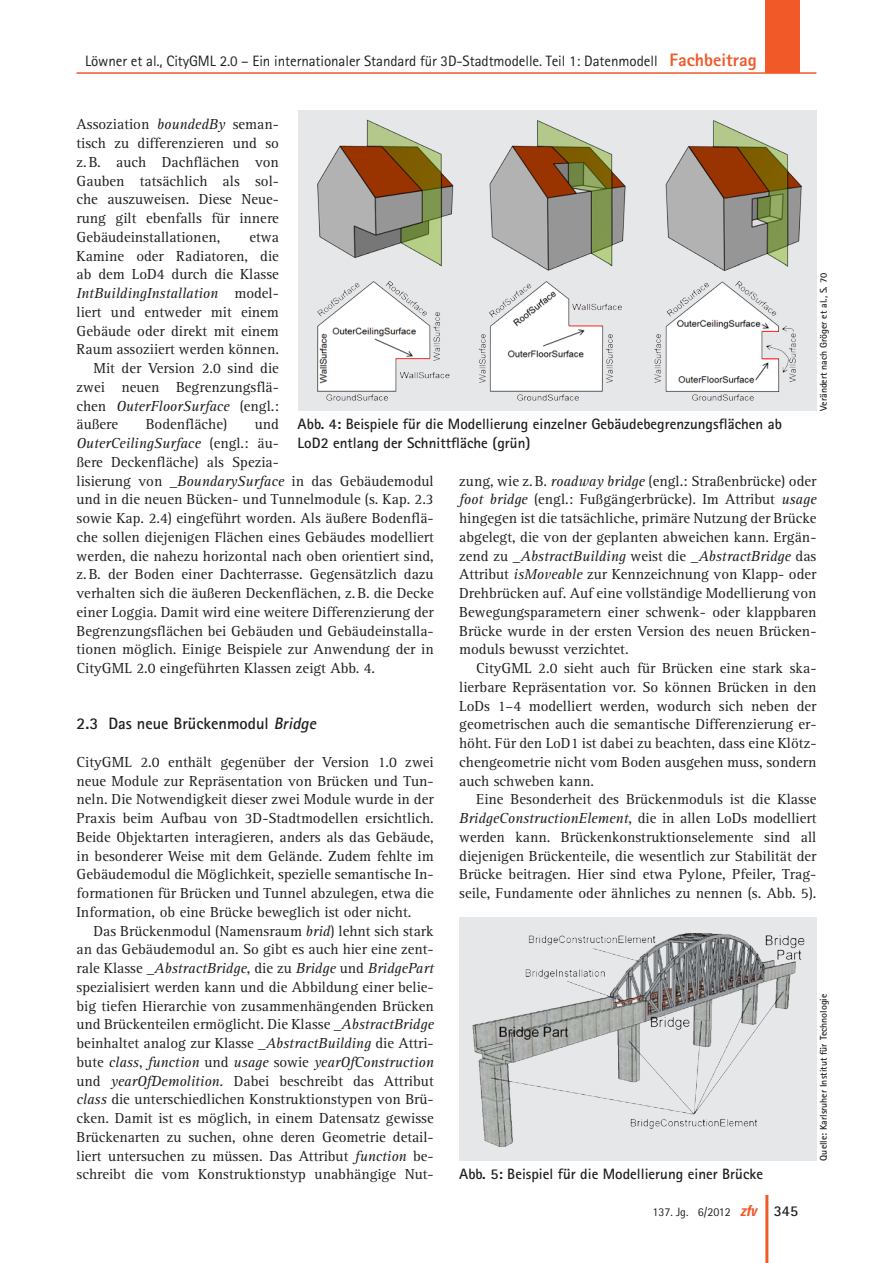
<style>
.page{position:relative;width:893px;height:1263px;background:#fff}
.page>*{position:absolute;margin:0;border:0;box-sizing:border-box;transform-origin:0 0}
._12_titel_2{font:700 16.5px "Rotis Sans Serif";color:#231f20}
._01_normal{font:15px/18.8px "Rotis Serif";color:#231f20;text-align:justify}
._01_normal_oEZ_AA{font:15px/18.8px "Rotis Serif";color:#231f20;text-align:justify}
._05_abb{font:700 15px/18.8px "Rotis Sans Serif";color:#231f20}
.t1{font:15px "Rotis Sans Serif";letter-spacing:-.005em;color:#231f20}
.t2{font:12px "Rotis Sans Serif";color:#231f20}
._05_abb_copyright{font:700 9.75px "Rotis Sans Serif";color:#231f20}
.s1{font-weight:800;font-size:18px;color:#f15929}
.s2{font-style:italic}
.s3{font-family:"Univers";font-weight:700;font-style:italic;font-stretch:condensed;font-size:15px;color:#f15929}
.s4{font-weight:700;font-size:15px}
</style>
<div class="page">
<div style="left:765px;top:0;width:34px;height:72px;background:#f15929"></div>
<hr style="left:77px;top:72px;width:739px;height:2px;background:#f15929">
<hr style="left:765px;top:1195px;width:3px;height:68px;background:#f15929">
<img style="left:298px;top:112px;width:518px;height:297px">
<div style="left:459px;top:917px;width:357px;height:244px;background:#e6e7e9"></div>
<img style="left:472px;top:933px;width:333px;height:214px">
<p class="t1" style="left:85px;top:52px;width:673px">Löwner et al., CityGML 2.0 – Ein internationaler Standard für 3D-Stadtmodelle. Teil 1: Datenmodell <span class="s1">Fachbeitrag</span></p>
<p class="_01_normal" style="left:77px;top:115px;width:204px">Assoziation <span class="s2">boundedBy</span> seman‑ tisch zu differenzieren und so z.B. auch Dachflächen von Gauben tatsächlich als sol‑ che auszuweisen. Diese Neue‑ rung gilt ebenfalls für innere Gebäudeinstallationen,</p>
<p class="_01_normal" style="left:77px;top:228px;width:204px;text-indent:173px">etwa Kamine oder Radiatoren, die ab dem LoD4 durch die Klasse <span class="s2">IntBuildingInstallation</span> model‑ liert und entweder mit einem Gebäude oder direkt mit einem Raum assoziiert werden können.</p>
<p class="_01_normal" style="left:77px;top:359px;width:204px;text-indent:17px">Mit der Version 2.0 sind die zwei neuen Begrenzungsflä‑ chen <span class="s2">OuterFloorSurface</span> (engl.: äußere</p>
<p class="_05_abb_copyright" style="left:817px;top:411px;width:139px;rotate:-90deg">Verändert nach Gröger et al., S. 70</p>
<p class="_01_normal" style="left:146px;top:415px;width:83px">Bodenfläche)</p>
<p class="_05_abb" style="left:298px;top:415px;width:486px">Abb. 4: Beispiele für die Modellierung einzelner Gebäudebegrenzungsflächen ab<br>LoD2 entlang der Schnittfläche (grün)</p>
<p class="_01_normal" style="left:77px;top:415px;width:359px;text-align:left;text-indent:178px">und<br><span class="s2">OuterCeilingSurface</span> (engl.: äu‑<br>ßere Deckenfläche) als Spezia‑<br>lisierung von <span class="s2">_BoundarySurface</span> in das Gebäudemodul und in die neuen Bücken- und Tunnelmodule (s. Kap. 2.3 sowie Kap. 2.4) eingeführt worden. Als äußere Bodenflä‑ che sollen diejenigen Flächen eines Gebäudes modelliert werden, die nahezu horizontal nach oben orientiert sind, z.B. der Boden einer Dachterrasse. Gegensätzlich dazu verhalten sich die äußeren Deckenflächen, z.B. die Decke einer Loggia. Damit wird eine weitere Differenzierung der Begrenzungsflächen bei Gebäuden und Gebäudeinstalla‑ tionen möglich. Einige Beispiele zur Anwendung der in CityGML 2.0 eingeführten Klassen zeigt Abb. 4.</p>
<p class="_01_normal" style="left:459px;top:472px;width:359px">zung, wie z.B. <span class="s2">roadway bridge</span> (engl.: Straßenbrücke) oder <span class="s2">foot bridge</span> (engl.: Fußgängerbrücke). Im Attribut <span class="s2">usage </span>hingegen ist die tatsächliche, primäre Nutzung der Brücke abgelegt, die von der geplanten abweichen kann. Ergän‑ zend zu <span class="s2">_AbstractBuilding</span> weist die <span class="s2">_AbstractBridge</span> das Attribut <span class="s2">isMoveable</span> zur Kennzeichnung von Klapp- oder Drehbrücken auf. Auf eine vollständige Modellierung von Bewegungsparametern einer schwenk- oder klappbaren Brücke wurde in der ersten Version des neuen Brücken‑ moduls bewusst verzichtet.</p>
<p class="_01_normal" style="left:459px;top:659px;width:359px;text-indent:17px">CityGML 2.0 sieht auch für Brücken eine stark ska‑ lierbare Repräsentation vor. So können Brücken in den LoDs 1–4 modelliert werden, wodurch sich neben der geometrischen auch die semantische Differenzierung er‑ höht. Für den LoD1 ist dabei zu beachten, dass eine Klötz‑ chengeometrie nicht vom Boden ausgehen muss, sondern auch schweben kann.</p>
<p class="_01_normal" style="left:459px;top:790px;width:359px;text-indent:17px">Eine Besonderheit des Brückenmoduls ist die Klasse <span class="s2">BridgeConstructionElement</span>, die in allen LoDs modelliert werden kann. Brückenkonstruktionselemente sind all diejenigen Brückenteile, die wesentlich zur Stabilität der Brücke beitragen. Hier sind etwa Pylone, Pfeiler, Trag&shy;seile, Fundamente oder ähnliches zu nennen (s. Abb. 5).</p>
<p class="_12_titel_2" style="left:77px;top:713px;width:245px">2.3 Das neue Brückenmodul <span class="s2">Bridge</span></p>
<p class="_01_normal_oEZ_AA" style="left:77px;top:753px;width:359px">CityGML 2.0 enthält gegenüber der Version 1.0 zwei neue Module zur Repräsentation von Brücken und Tun‑ neln. Die Notwendigkeit dieser zwei Module wurde in der Praxis beim Aufbau von 3D‑Stadtmodellen ersichtlich.<br>Beide Objektarten interagieren, anders als das Gebäude, in besonderer Weise mit dem Gelände. Zudem fehlte im Gebäudemodul die Möglichkeit, spezielle semantische In‑ formationen für Brücken und Tunnel abzulegen, etwa die Information, ob eine Brücke beweglich ist oder nicht.</p>
<p class="_01_normal" style="left:77px;top:922px;width:359px;text-indent:17px">Das Brückenmodul (Namensraum <span class="s2">brid</span>) lehnt sich stark an das Gebäudemodul an. So gibt es auch hier eine zent‑ rale Klasse <span class="s2">_AbstractBridge</span>, die zu <span class="s2">Bridge</span> und <span class="s2">BridgePart </span>spezialisiert werden kann und die Abbildung einer belie‑ big tiefen Hierarchie von zusammenhängenden Brücken und Brückenteilen ermöglicht. Die Klasse <span class="s2">_AbstractBridge </span>beinhaltet analog zur Klasse <span class="s2">_AbstractBuilding</span> die Attri‑ bute <span class="s2">class</span>, <span class="s2">function</span> und <span class="s2">usage</span> sowie <span class="s2">yearOfConstruction </span>und <span class="s2">yearOfDemolition.</span> Dabei beschreibt das Attribut <span class="s2">class</span> die unterschiedlichen Konstruktionstypen von Brü‑ cken. Damit ist es möglich, in einem Datensatz gewisse Brückenarten zu suchen, ohne deren Geometrie detail‑ liert untersuchen zu müssen. Das Attribut <span class="s2">function</span> be‑ schreibt die vom Konstruktionstyp unabhängige Nut‑</p>
<p class="_05_abb_copyright" style="left:817px;top:1161px;width:168px;rotate:-90deg">Quelle: Karlsruher Institut für Technologie</p>
<p class="_05_abb" style="left:459px;top:1165px;width:305px">Abb. 5: Beispiel für die Modellierung einer Brücke</p>
<p class="t2" style="left:652px;top:1205px;width:147px">137. Jg. 6/2012 <span class="s3">zfv</span> <span class="s4">345</span></p>
</div>
